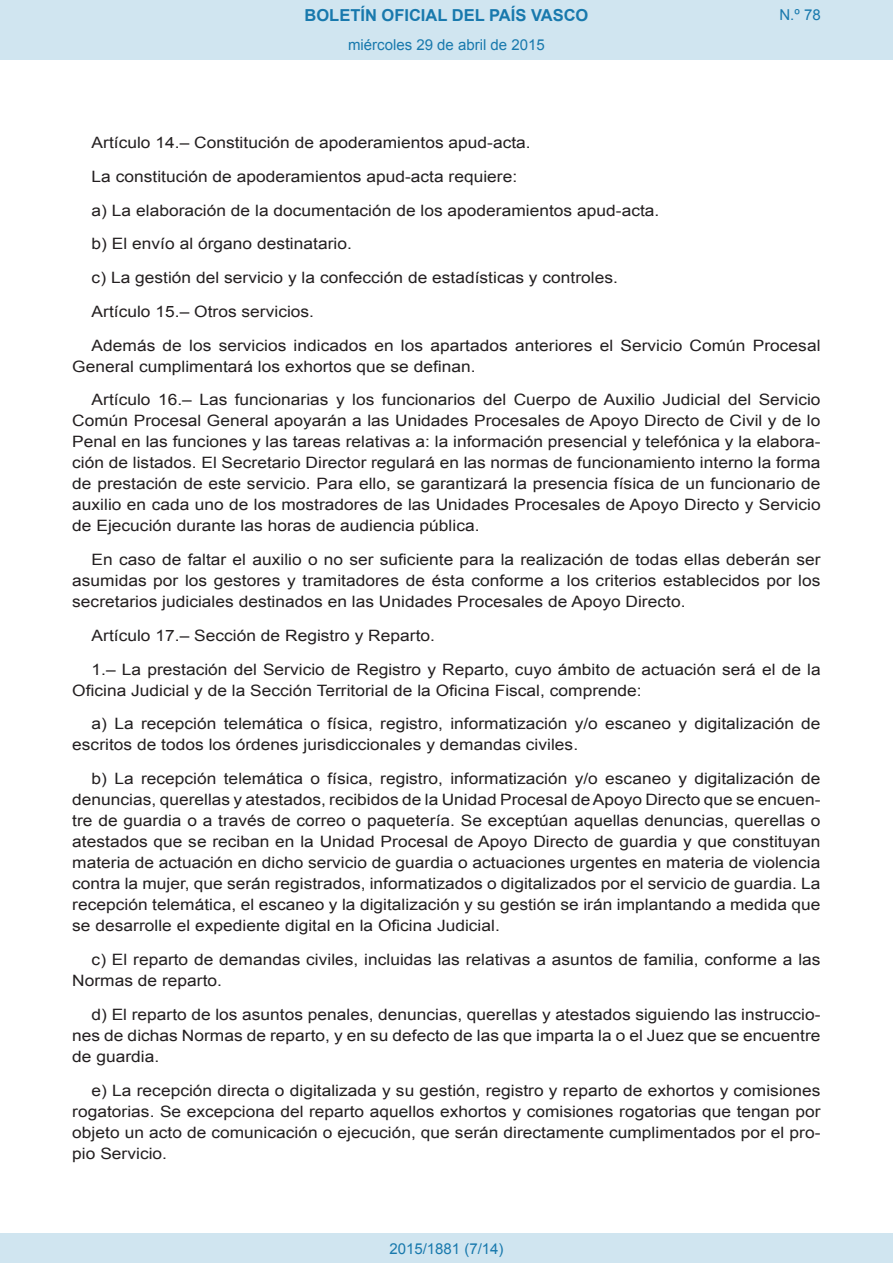
<style>
.page{position:relative;width:893px;height:1263px;background:#fff}
.page>*{position:absolute;margin:0;border:0;box-sizing:border-box;transform-origin:0 0}
.t1{font:700 16.5px "Arial";color:#1879ad}
.BOPVDetalle{font:15.6px/21px "Arial";color:#231f20;text-align:justify;scale:1.11 1}
.Paginacion_Centro{font:15px "Arial";color:#1879ad}
</style>
<div class="page">
<div style="left:0;top:0;width:893px;height:60px;background:#d0e5f0"></div>
<div style="left:0;top:1233px;width:893px;height:30px;background:#d0e5f0"></div>
<p class="t1" style="left:305px;top:4px;width:285px">BOLETÍN OFICIAL DEL PAÍS VASCO</p>
<p class="Paginacion_Centro" style="left:348px;top:35px;width:198px">miércoles 29 de abril de 2015</p>
<p class="Paginacion_Centro" style="left:779px;top:5px;width:43px">N.º 78</p>
<p class="BOPVDetalle" style="left:92px;top:132px;width:397px">Artículo 14.– Constitución de apoderamientos apud-acta.</p>
<p class="BOPVDetalle" style="left:92px;top:166px;width:385px">La constitución de apoderamientos apud-acta requiere:</p>
<p class="BOPVDetalle" style="left:92px;top:200px;width:513px">a) La elaboración de la documentación de los apoderamientos apud-acta.</p>
<p class="BOPVDetalle" style="left:92px;top:234px;width:236px">b) El envío al órgano destinatario.</p>
<p class="BOPVDetalle" style="left:92px;top:267px;width:476px">c) La gestión del servicio y la confección de estadísticas y controles.</p>
<p class="BOPVDetalle" style="left:92px;top:301px;width:202px">Artículo 15.– Otros servicios.</p>
<p class="BOPVDetalle" style="left:72px;top:335px;width:676px;text-indent:19px">Además de los servicios indicados en los apartados anteriores el Servicio Común Procesal<br>General cumplimentará los exhortos que se definan.</p>
<p class="BOPVDetalle" style="left:72px;top:390px;width:676px;text-indent:19px">Artículo 16.– Las funcionarias y los funcionarios del Cuerpo de Auxilio Judicial del Servicio Común Procesal General apoyarán a las Unidades Procesales de Apoyo Directo de Civil y de lo Penal en las funciones y las tareas relativas a: la información presencial y telefónica y la elabora&shy;ción de listados. El Secretario Director regulará en las normas de funcionamiento interno la forma de prestación de este servicio. Para ello, se garantizará la presencia física de un funcionario de auxilio en cada uno de los mostradores de las Unidades Procesales de Apoyo Directo y Servicio de Ejecución durante las horas de audiencia pública.</p>
<p class="BOPVDetalle" style="left:72px;top:549px;width:676px;text-indent:19px">En caso de faltar el auxilio o no ser suficiente para la realización de todas ellas deberán ser asumidas por los gestores y tramitadores de ésta conforme a los criterios establecidos por los secretarios judiciales destinados en las Unidades Procesales de Apoyo Directo.</p>
<p class="BOPVDetalle" style="left:92px;top:625px;width:311px">Artículo 17.– Sección de Registro y Reparto.</p>
<p class="BOPVDetalle" style="left:72px;top:659px;width:676px;text-indent:19px">1.– La prestación del Servicio de Registro y Reparto, cuyo ámbito de actuación será el de la<br>Oficina Judicial y de la Sección Territorial de la Oficina Fiscal, comprende:</p>
<p class="BOPVDetalle" style="left:72px;top:714px;width:676px;text-indent:19px">a) La recepción telemática o física, registro, informatización y/o escaneo y digitalización de escritos de todos los órdenes jurisdiccionales y demandas civiles.</p>
<p class="BOPVDetalle" style="left:72px;top:768px;width:676px;text-indent:19px">b) La recepción telemática o física, registro, informatización y/o escaneo y digitalización de denuncias, querellas y atestados, recibidos de la Unidad Procesal de Apoyo Directo que se encuen&shy;tre de guardia o a través de correo o paquetería. Se exceptúan aquellas denuncias, querellas o atestados que se reciban en la Unidad Procesal de Apoyo Directo de guardia y que constituyan materia de actuación en dicho servicio de guardia o actuaciones urgentes en materia de violencia contra la mujer, que serán registrados, informatizados o digitalizados por el servicio de guardia. La recepción telemática, el escaneo y la digitalización y su gestión se irán implantando a medida que se desarrolle el expediente digital en la Oficina Judicial.</p>
<p class="BOPVDetalle" style="left:72px;top:949px;width:676px;text-indent:19px">c) El reparto de demandas civiles, incluidas las relativas a asuntos de familia, conforme a las<br>Normas de reparto.</p>
<p class="BOPVDetalle" style="left:72px;top:1004px;width:676px;text-indent:19px">d) El reparto de los asuntos penales, denuncias, querellas y atestados siguiendo las instruccio&shy;nes de dichas Normas de reparto, y en su defecto de las que imparta la o el Juez que se encuentre de guardia.</p>
<p class="BOPVDetalle" style="left:72px;top:1080px;width:676px;text-indent:19px">e) La recepción directa o digitalizada y su gestión, registro y reparto de exhortos y comisiones rogatorias. Se excepciona del reparto aquellos exhortos y comisiones rogatorias que tengan por objeto un acto de comunicación o ejecución, que serán directamente cumplimentados por el pro&shy;pio Servicio.</p>
<p class="Paginacion_Centro" style="left:389px;top:1238px;width:116px">2015/1881 (7/14)</p>
</div>
